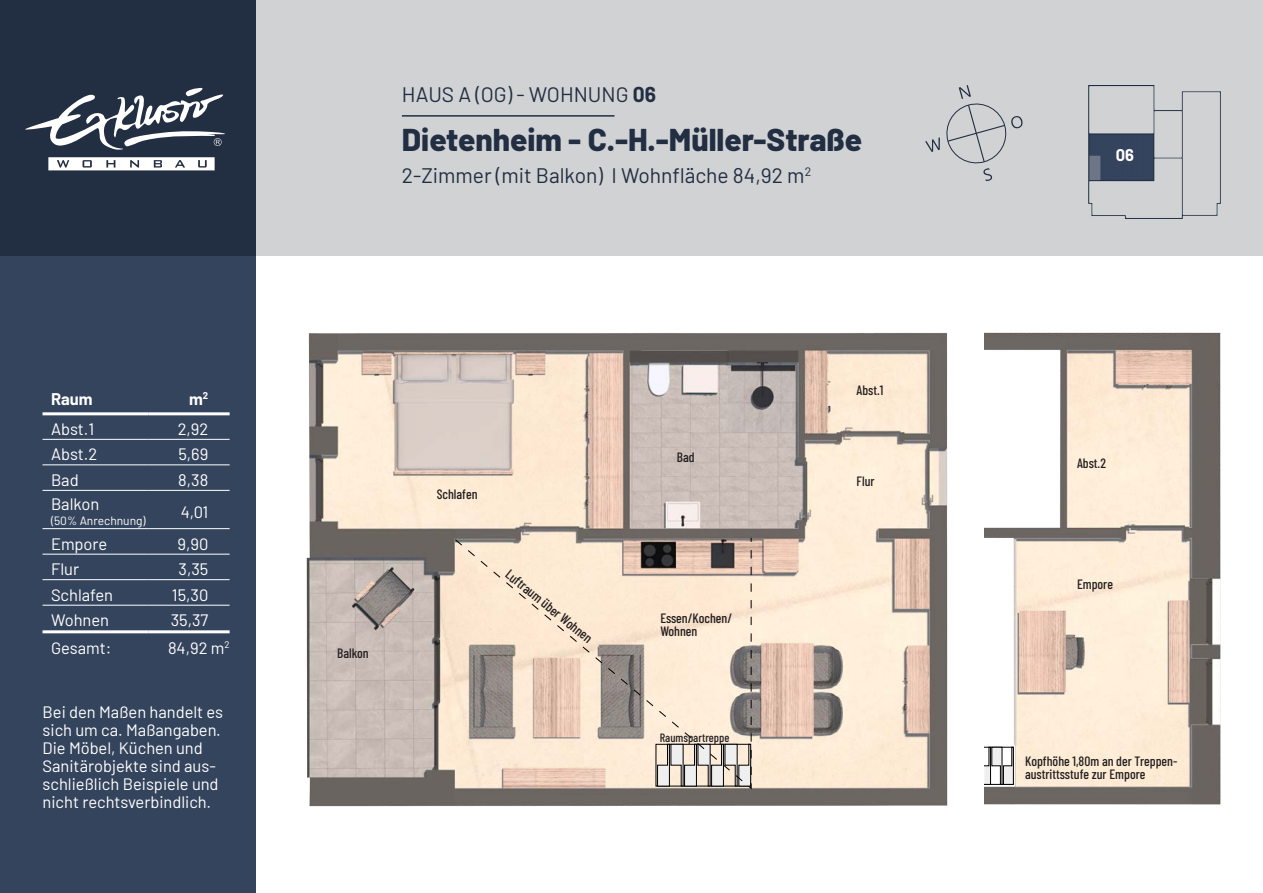
<style>
.page{position:relative;width:1263px;height:893px;background:#fff}
.page>*{position:absolute;margin:0;border:0;box-sizing:border-box;transform-origin:0 0}
.Header_Projektname{font:800 31.5px "Barlow";color:#222e42}
.Header-Subline{font:21px "Barlow";color:#222e42}
.Tabellentext_weiss{font:16.5px/18px "Barlow";color:#fff}
.Tabellentext_weiss-2{font:700 16.5px "Barlow";color:#fff}
.Fliesstext_weiss{font:700 16.5px "Barlow";color:#fff}
.m__Angaben{font:500 13.5px/13.6px "Barlow Condensed";color:#231f20}
.Tabellentext_weiss-3{font:12px "Barlow";color:#fff}
.m__Angaben-2{font:500 12px "Barlow Condensed";color:#231f20}
.s1{font-weight:700}
</style>
<div class="page">
<div style="left:255px;top:0;width:1008px;height:255px;background:#d1d2d4"></div>
<div style="left:0;top:255px;width:255px;height:638px;background:#35445d"></div>
<div style="left:0;top:0;width:255px;height:255px;background:#222e42"></div>
<svg style="left:25px;top:87px;width:200px;height:84px"></svg>
<img style="left:984px;top:332px;width:237px;height:473px">
<svg style="left:984px;top:747px;width:29px;height:38px"></svg>
<img style="left:306px;top:333px;width:642px;height:474px">
<svg style="left:455px;top:537px;width:296px;height:252px;background:#dfcdbc"></svg>
<hr style="left:402px;top:115px;width:212px;height:2px;background:#222e42">
<hr style="left:43px;top:439px;width:106px;height:1px;background:#fff">
<hr style="left:149px;top:439px;width:81px;height:1px;background:#fff">
<hr style="left:43px;top:464px;width:106px;height:1px;background:#fff">
<hr style="left:149px;top:464px;width:81px;height:1px;background:#fff">
<hr style="left:43px;top:490px;width:106px;height:1px;background:#fff">
<hr style="left:149px;top:490px;width:81px;height:1px;background:#fff">
<hr style="left:43px;top:528px;width:106px;height:1px;background:#fff">
<hr style="left:149px;top:528px;width:81px;height:1px;background:#fff">
<hr style="left:43px;top:554px;width:106px;height:1px;background:#fff">
<hr style="left:149px;top:554px;width:81px;height:1px;background:#fff">
<hr style="left:43px;top:579px;width:106px;height:1px;background:#fff">
<hr style="left:149px;top:579px;width:81px;height:1px;background:#fff">
<hr style="left:43px;top:605px;width:106px;height:1px;background:#fff">
<hr style="left:149px;top:605px;width:81px;height:1px;background:#fff">
<hr style="left:43px;top:412px;width:106px;height:3px;background:#fff">
<hr style="left:149px;top:412px;width:81px;height:3px;background:#fff">
<hr style="left:43px;top:630px;width:106px;height:3px;background:#fff">
<hr style="left:149px;top:630px;width:81px;height:3px;background:#fff">
<svg style="left:925px;top:85px;width:98px;height:96px"></svg>
<img style="left:1088px;top:85px;width:132px;height:133px">
<p class="Tabellentext_weiss-2" style="left:51px;top:387px;width:43px">Raum</p>
<p class="Tabellentext_weiss-2" style="left:189px;top:387px;width:21px">m<sup>2</sup></p>
<p class="Tabellentext_weiss" style="left:51px;top:419px;width:45px">Abst.1</p>
<p class="Tabellentext_weiss" style="left:178px;top:419px;width:32px">2,92</p>
<p class="Tabellentext_weiss" style="left:51px;top:444px;width:48px">Abst.2</p>
<p class="Tabellentext_weiss" style="left:178px;top:444px;width:31px">5,69</p>
<p class="Tabellentext_weiss" style="left:51px;top:470px;width:29px">Bad</p>
<p class="Tabellentext_weiss" style="left:178px;top:470px;width:32px">8,38</p>
<p class="Tabellentext_weiss" style="left:51px;top:494px;width:50px">Balkon</p>
<p class="Tabellentext_weiss-3" style="left:51px;top:512px;width:96px">(50% Anrechnung)</p>
<p class="Tabellentext_weiss" style="left:181px;top:501px;width:29px">4,01</p>
<p class="Tabellentext_weiss" style="left:51px;top:533px;width:58px">Empore</p>
<p class="Tabellentext_weiss" style="left:177px;top:533px;width:32px">9,90</p>
<p class="Tabellentext_weiss" style="left:51px;top:559px;width:30px">Flur</p>
<p class="Tabellentext_weiss" style="left:179px;top:559px;width:31px">3,35</p>
<p class="Tabellentext_weiss" style="left:51px;top:584px;width:64px">Schlafen</p>
<p class="Tabellentext_weiss" style="left:172px;top:584px;width:38px">15,30</p>
<p class="Tabellentext_weiss" style="left:51px;top:610px;width:60px">Wohnen</p>
<p class="Tabellentext_weiss" style="left:171px;top:610px;width:39px">35,37</p>
<p class="Tabellentext_weiss" style="left:51px;top:637px;width:62px">Gesamt:</p>
<p class="Tabellentext_weiss" style="left:168px;top:637px;width:63px">84,92 m<sup>2</sup></p>
<p class="Tabellentext_weiss" style="left:43px;top:702px;width:182px">Bei den Maßen handelt es sich um ca. Maßangaben.<br>Die Möbel, Küchen und<br>Sanitärobjekte sind aus&shy;schließlich Beispiele und nicht rechtsverbindlich.</p>
<p class="Header-Subline" style="left:402px;top:79px;width:256px">HAUS A (OG) - WOHNUNG <span class="s1">06</span></p>
<p class="Header_Projektname" style="left:402px;top:116px;width:462px">Dietenheim - C.-H.-Müller-Straße</p>
<p class="Header-Subline" style="left:402px;top:161px;width:411px">2-Zimmer (mit Balkon) I Wohnfläche 84,92 m<sup>2</sup></p>
<p class="Fliesstext_weiss" style="left:1116px;top:143px;width:20px">06</p>
<p class="m__Angaben" style="left:337px;top:645px;width:33px">Balkon</p>
<p class="m__Angaben" style="left:437px;top:486px;width:42px">Schlafen</p>
<p class="m__Angaben" style="left:677px;top:449px;width:19px">Bad</p>
<p class="m__Angaben" style="left:856px;top:382px;width:28px">Abst.1</p>
<p class="m__Angaben" style="left:856px;top:474px;width:20px">Flur</p>
<p class="m__Angaben" style="left:1077px;top:455px;width:30px">Abst.2</p>
<p class="m__Angaben" style="left:512px;top:566px;width:109px;rotate:39deg">Luftraum über Wohnen</p>
<p class="m__Angaben" style="left:1077px;top:576px;width:37px">Empore</p>
<p class="m__Angaben" style="left:660px;top:610px;width:73px">Essen/Kochen/<br>Wohnen</p>
<p class="m__Angaben-2" style="left:660px;top:729px;width:71px">Raumspartreppe</p>
<p class="m__Angaben" style="left:1025px;top:753px;width:154px;line-height:13.2px">Kopfhöhe 1,80m an der Treppen&shy;austrittsstufe zur Empore</p>
</div>
